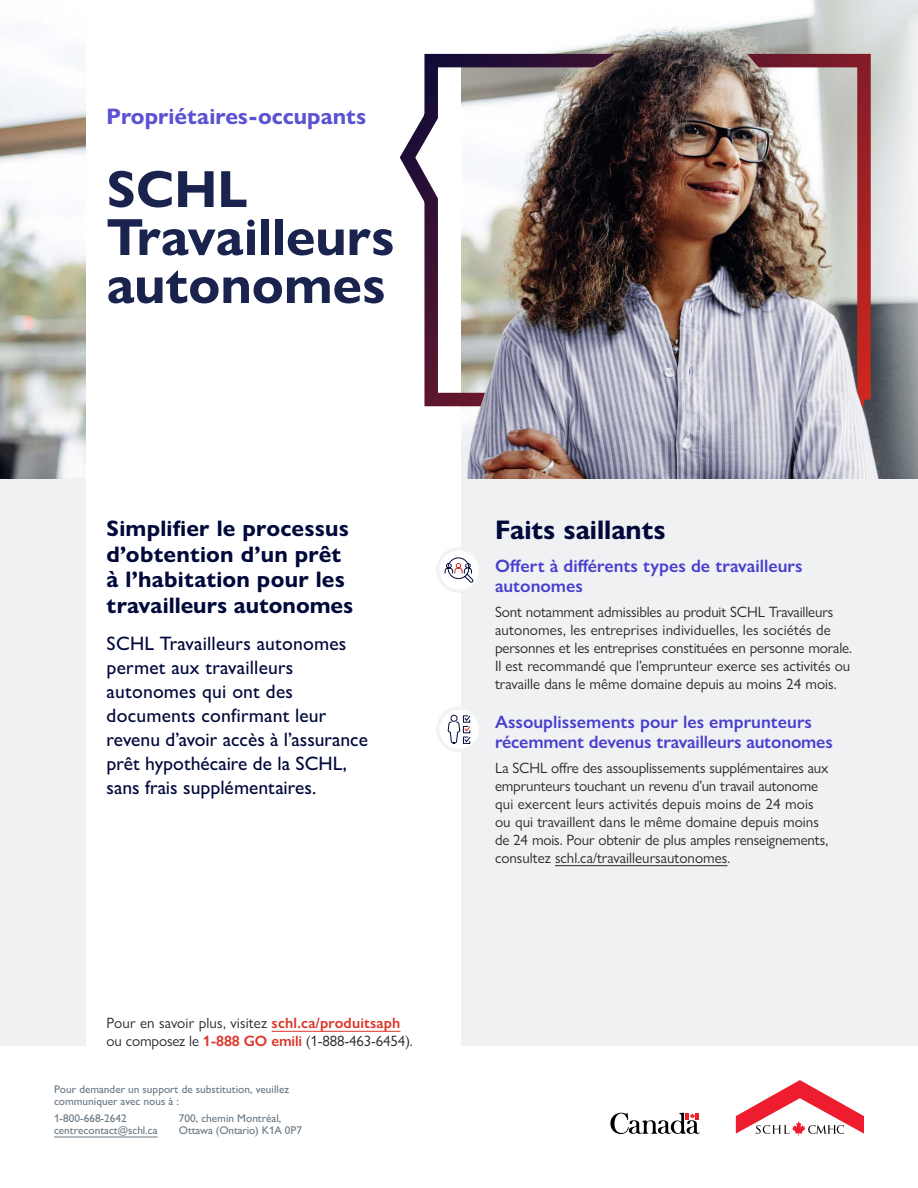
<style>
.page{position:relative;width:918px;height:1188px;background:#fff}
.page>*{position:absolute;margin:0;border:0;box-sizing:border-box;transform-origin:0 0}
.t1{font:700 52.5px/48px "Gill Sans Nova";color:#1a224e}
.t2{font:700 27px "Gill Sans Nova";color:#00093a}
.t3{font:700 22.5px/25.5px "Gill Sans Nova";letter-spacing:.01em;color:#00093a}
.t4{font:700 22.5px "Gill Sans Nova";color:#5a52d2}
.t5{font:500 19.5px/24px "Gill Sans Nova";letter-spacing:.01em;color:#00093a}
.t6{font:600 18px/19.5px "Gill Sans Nova";color:#483fcd}
.t7{font:15px/18px "Gill Sans Nova";color:#292829}
.t8{font:500 11.25px/12px "Gill Sans Nova";color:#697885}
.s1{font-weight:600;color:#dc3427}
</style>
<div class="page">
<img style="left:0;top:0;width:918px;height:479px">
<div style="left:0;top:479px;width:918px;height:567px;background:#f0f1f3"></div>
<div style="left:86px;top:0;width:375px;height:1053px;background:#fff"></div>
<hr style="left:272px;top:1031px;width:129px;height:1px;background:#dc3427">
<img style="left:399px;top:47px;width:479px;height:366px">
<hr style="left:555px;top:865px;width:172px;height:1px;background:#292829">
<div style="left:438px;top:549px;width:42px;height:42px;background:#fff;border-radius:50%"></div>
<div style="left:436px;top:547px;width:46px;height:46px;border:3px solid #f1f2f4;border-radius:50%"></div>
<svg style="left:444px;top:557px;width:30px;height:27px"></svg>
<div style="left:438px;top:708px;width:42px;height:43px;background:#fff;border-radius:50%"></div>
<div style="left:436px;top:707px;width:46px;height:45px;border:3px solid #f1f2f4;border-radius:50%"></div>
<svg style="left:447px;top:714px;width:24px;height:30px"></svg>
<hr style="left:54px;top:1137px;width:104px;height:1px;background:#697885">
<svg style="left:610px;top:1113px;width:90px;height:21px"></svg>
<svg style="left:736px;top:1080px;width:128px;height:56px"></svg>
<p class="t4" style="left:107px;top:103px;width:261px">Propriétaires-occupants</p>
<h1 class="t1" style="left:107px;top:165px;width:290px">SCHL<br>Travailleurs autonomes</h1>
<p class="t3" style="left:107px;top:516px;width:248px">Simplifier le processus d’obtention d’un prêt à l’habitation pour les travailleurs autonomes</p>
<p class="t5" style="left:107px;top:631px;width:263px">SCHL Travailleurs autonomes permet aux travailleurs autonomes qui ont des documents confirmant leur revenu d’avoir accès à l’assurance prêt hypothécaire de la SCHL, sans frais supplémentaires.</p>
<p class="t7" style="left:107px;top:1014px;width:308px">Pour en savoir plus, visitez <span class="s1">schl.ca/produitsaph </span>ou composez le <span class="s1">1-888 GO emili</span> (1-888-463-6454).</p>
<p class="t8" style="left:54px;top:1083px;width:237px">Pour demander un support de substitution, veuillez communiquer avec nous à :</p>
<p class="t8" style="left:54px;top:1112px;width:74px">1-800-668-2642</p>
<p class="t8" style="left:54px;top:1124px;width:105px">centrecontact@schl.ca</p>
<p class="t8" style="left:179px;top:1112px;width:125px">700, chemin Montréal,<br>Ottawa (Ontario) K1A 0P7</p>
<h2 class="t2" style="left:495px;top:513px;width:172px">Faits saillants</h2>
<h3 class="t6" style="left:495px;top:556px;width:309px">Offert à différents types de travailleurs autonomes</h3>
<p class="t7" style="left:495px;top:602px;width:359px">Sont notamment admissibles au produit SCHL Travailleurs autonomes, les entreprises individuelles, les sociétés de personnes et les entreprises constituées en personne morale.<br>Il est recommandé que l’emprunteur exerce ses activités ou travaille dans le même domaine depuis au moins 24 mois.</p>
<h3 class="t6" style="left:495px;top:712px;width:339px">Assouplissements pour les emprunteurs récemment devenus travailleurs autonomes</h3>
<p class="t7" style="left:495px;top:758px;width:335px">La SCHL offre des assouplissements supplémentaires aux emprunteurs touchant un revenu d’un travail autonome qui exercent leurs activités depuis moins de 24 mois ou qui travaillent dans le même domaine depuis moins de 24 mois. Pour obtenir de plus amples renseignements, consultez schl.ca/travailleursautonomes.</p>
</div>
